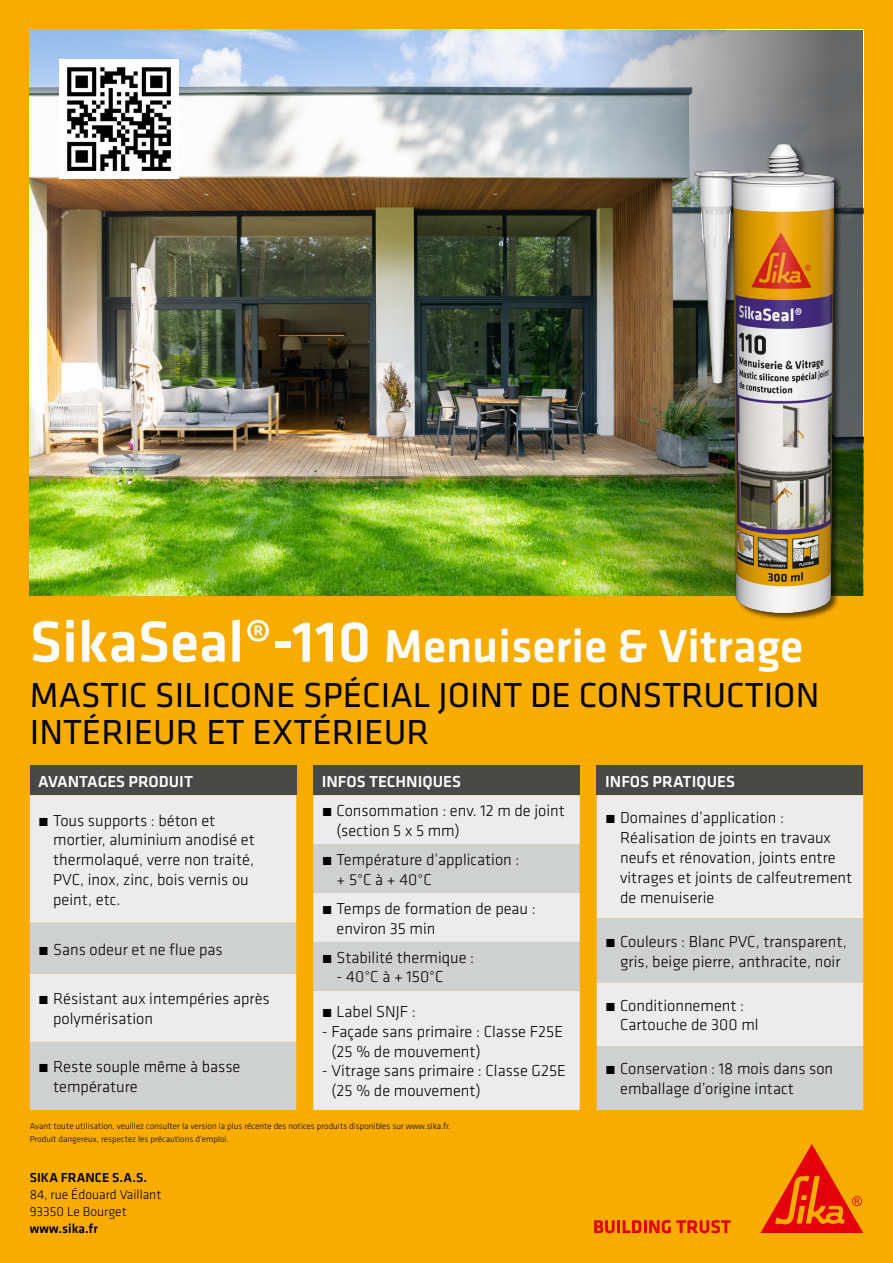
<style>
.page{position:relative;width:893px;height:1263px;background:#f8ac00}
.page>*{position:absolute;margin:0;border:0;box-sizing:border-box;transform-origin:0 0}
.Titre_C40-40_blanc{font:500 48px "Klavika";color:#fff}
.Sous_titre_C24-28{font:36px/37px "Klavika";color:#000}
.Texte_courant_C11-13{font:300 16.5px/19.8px "Klavika";color:#000}
.Texte_chapitre_C11-1{font:500 16.5px "Klavika";color:#fff}
.Texte_corp{font:300 13.5px "Klavika";color:#000}
.Texte_corp-2{font:500 13.5px "Klavika";color:#000}
.Légendes_7_5-9_5{font:300 9px "Klavika";color:#000}
.s1{font-size:60px}
.s2{font-weight:500}
</style>
<div class="page">
<svg style="left:594px;top:1220px;width:137px;height:13px"></svg>
<svg style="left:760px;top:1144px;width:103px;height:89px"></svg>
<img style="left:30px;top:30px;width:550px;height:565px">
<div style="left:313px;top:765px;width:267px;height:30px;background:#484847"></div>
<div style="left:313px;top:795px;width:267px;height:315px;background:#ececec"></div>
<svg style="left:313px;top:844px;width:267px;height:147px;background:#d8d9d8"></svg>
<div style="left:597px;top:765px;width:266px;height:30px;background:#484847"></div>
<div style="left:597px;top:795px;width:266px;height:123px;background:#ececec"></div>
<svg style="left:597px;top:918px;width:266px;height:192px;background:#d8d9d8"></svg>
<div style="left:30px;top:765px;width:266px;height:30px;background:#484847"></div>
<div style="left:30px;top:795px;width:266px;height:128px;background:#ececec"></div>
<svg style="left:30px;top:923px;width:266px;height:187px;background:#d9dad9"></svg>
<img style="left:580px;top:30px;width:283px;height:565px">
<div style="left:695px;top:144px;width:147px;height:477px;background:#000;opacity:.6"></div>
<img style="left:695px;top:187px;width:138px;height:425px">
<div style="left:60px;top:60px;width:119px;height:119px;background:#fff"></div>
<img style="left:67px;top:67px;width:104px;height:104px">
<div style="left:581px;top:89px;width:312px;height:98px;background:#000;opacity:.6"></div>
<svg style="left:581px;top:89px;width:312px;height:90px;background:#9a998d"></svg>
<p class="Titre_C40-40_blanc" style="left:30px;top:613px;width:775px"><span class="s1">SikaSeal®-110</span> Menuiserie &amp; Vitrage</p>
<p class="Sous_titre_C24-28" style="left:30px;top:677px;width:791px">MASTIC SILICONE SPÉCIAL JOINT DE CONSTRUCTION<br>INTÉRIEUR ET EXTÉRIEUR</p>
<p class="Texte_chapitre_C11-1" style="left:322px;top:770px;width:141px">INFOS TECHNIQUES</p>
<p class="Texte_courant_C11-13" style="left:337px;top:800px;width:230px;text-indent:-15px"><span class="s2">́</span> Consommation : env. 12 m de joint (section 5 x 5 mm)</p>
<p class="Texte_courant_C11-13" style="left:337px;top:849px;width:184px;text-indent:-15px"><span class="s2">́</span> Température d’application : + 5°C à + 40°C</p>
<p class="Texte_courant_C11-13" style="left:337px;top:898px;width:201px;text-indent:-15px"><span class="s2">́</span> Temps de formation de peau : environ 35 min</p>
<p class="Texte_courant_C11-13" style="left:322px;top:947px;width:154px"><span class="s2">́</span> Stabilité thermique :</p>
<p class="Texte_courant_C11-13" style="left:337px;top:967px;width:108px">- 40°C à + 150°C</p>
<p class="Texte_courant_C11-13" style="left:322px;top:1001px;width:95px"><span class="s2">́</span> Label SNJF :</p>
<p class="Texte_courant_C11-13" style="left:331px;top:1021px;width:233px;text-indent:-10px">- Façade sans primaire : Classe F25E (25 % de mouvement)</p>
<p class="Texte_courant_C11-13" style="left:331px;top:1061px;width:236px;text-indent:-10px">- Vitrage sans primaire : Classe G25E (25 % de mouvement)</p>
<p class="Texte_chapitre_C11-1" style="left:38px;top:770px;width:156px">AVANTAGES PRODUIT</p>
<p class="Texte_courant_C11-13" style="left:53px;top:810px;width:203px;text-indent:-15px"><span class="s2">́</span> Tous supports : béton et mortier, aluminium anodisé et thermolaqué, verre non traité,<br>PVC, inox, zinc, bois vernis ou peint, etc.</p>
<p class="Texte_courant_C11-13" style="left:38px;top:939px;width:186px"><span class="s2">́</span> Sans odeur et ne flue pas</p>
<p class="Texte_courant_C11-13" style="left:53px;top:988px;width:218px;text-indent:-15px"><span class="s2">́</span> Résistant aux intempéries après polymérisation</p>
<p class="Texte_courant_C11-13" style="left:53px;top:1057px;width:189px;text-indent:-15px"><span class="s2">́</span> Reste souple même à basse température</p>
<p class="Légendes_7_5-9_5" style="left:30px;top:1121px;width:422px">Avant toute utilisation, veuillez consulter la version la plus récente des notices produits disponibles sur www.sika.fr.</p>
<p class="Légendes_7_5-9_5" style="left:30px;top:1134px;width:201px">Produit dangereux, respectez les précautions d’emploi.</p>
<p class="Texte_chapitre_C11-1" style="left:605px;top:770px;width:131px">INFOS PRATIQUES</p>
<p class="Texte_courant_C11-13" style="left:620px;top:808px;width:234px;text-indent:-15px"><span class="s2">́</span> Domaines d’application :<br>Réalisation de joints en travaux neufs et rénovation, joints entre vitrages et joints de calfeutrement de menuiserie</p>
<p class="Texte_courant_C11-13" style="left:605px;top:931px;width:243px;text-align:center"><span class="s2">́</span> Couleurs : Blanc PVC, transparent, gris, beige pierre, anthracite, noir</p>
<p class="Texte_courant_C11-13" style="left:620px;top:995px;width:140px;text-indent:-15px"><span class="s2">́</span> Conditionnement :<br>Cartouche de 300 ml</p>
<p class="Texte_courant_C11-13" style="left:620px;top:1059px;width:215px;text-indent:-15px"><span class="s2">́</span> Conservation : 18 mois dans son emballage d’origine intact</p>
<p class="Texte_corp-2" style="left:30px;top:1169px;width:119px">SIKA FRANCE S.A.S.</p>
<p class="Texte_corp" style="left:30px;top:1187px;width:133px">84, rue Édouard Vaillant</p>
<p class="Texte_corp" style="left:30px;top:1204px;width:98px">93350 Le Bourget</p>
<p class="Texte_corp-2" style="left:30px;top:1219px;width:70px">www.sika.fr</p>
</div>
